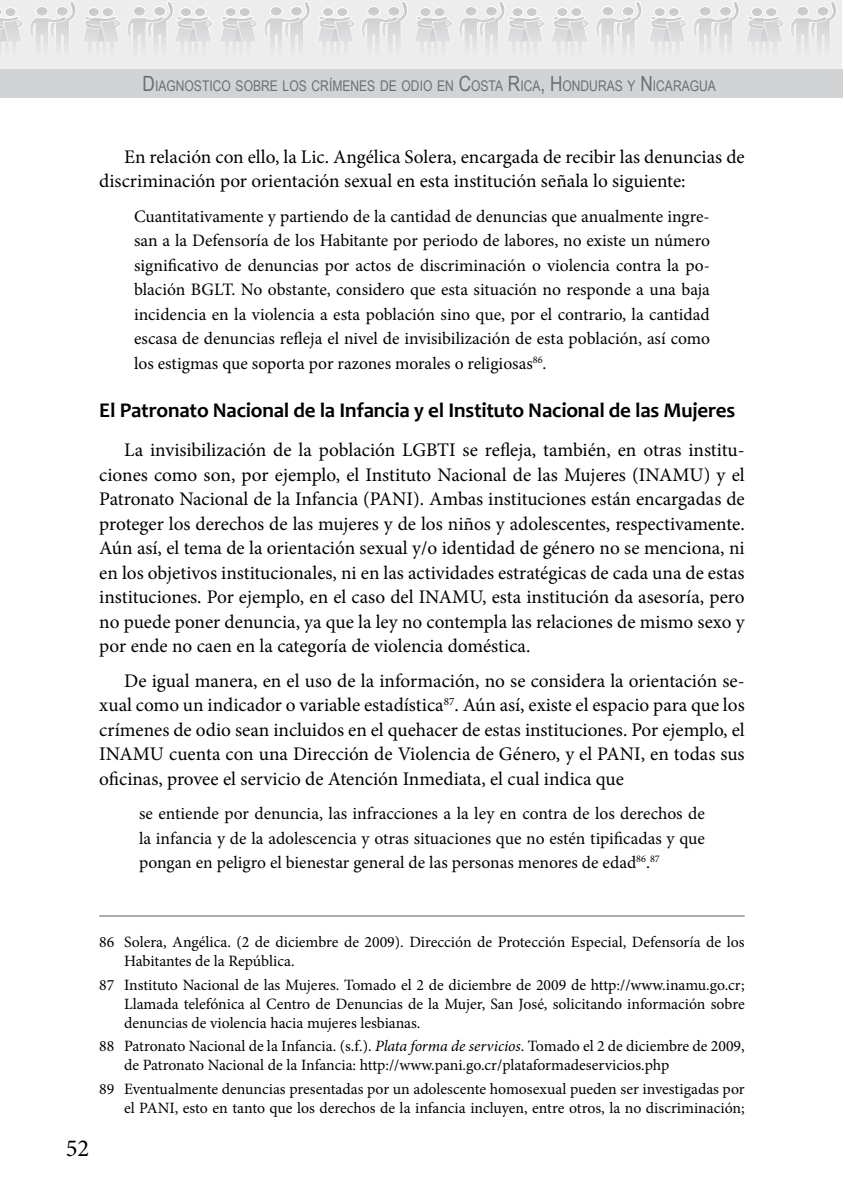
<style>
.page{position:relative;width:844px;height:1191px;background:#fff}
.page>*{position:absolute;margin:0;border:0;box-sizing:border-box;transform-origin:0 0}
.t1{font:24.5px "Minion Pro";color:#000}
.t2{font:700 21px "Candara";letter-spacing:-.01em;color:#000}
.t3{font:19.25px/24.5px "Minion Pro";color:#000;text-align:justify}
.t4{font:17.5px/24.5px "Minion Pro";color:#000;text-align:justify}
.t5{font:15.75px/18.9px "Minion Pro";color:#000}
.t6{font:14.7px "Arial Narrow";color:#6d6e71}
.s1{font-size:21px}
.s2{font-style:italic}
</style>
<div class="page">
<div style="left:0;top:0;width:841px;height:82px;background:#ededee"></div>
<div style="left:0;top:69px;width:841px;height:29px;background:#d1d3d4"></div>
<svg style="left:0;top:1px;width:837px;height:43px"></svg>
<div style="left:512px;top:8px;width:11px;height:9px;background:#c7c8ca;border-radius:50%"></div>
<div style="left:511px;top:7px;width:12px;height:10px;border:1px solid #fff;border-radius:50%"></div>
<div style="left:526px;top:8px;width:11px;height:9px;background:#c7c8ca;border-radius:50%"></div>
<div style="left:525px;top:7px;width:12px;height:10px;border:1px solid #fff;border-radius:50%"></div>
<hr style="left:99px;top:915px;width:645px;height:1px;background:#58595b">
<p class="t6" style="left:143px;top:75px;width:574px"><span class="s1">D</span>IAGNOSTICO SOBRE LOS CRÍMENES DE ODIO EN <span class="s1">C</span>OSTA <span class="s1">R</span>ICA<span class="s1">, H</span>ONDURAS Y <span class="s1">N</span> ICARAGUA</p>
<p class="t3" style="left:99px;top:145px;width:646px;text-indent:25px">En relación con ello, la Lic. Angélica Solera, encargada de recibir las denuncias de discriminación por orientación sexual en esta institución señala lo siguiente:</p>
<p class="t4" style="left:134px;top:204px;width:577px">Cuantitativamente y partiendo de la cantidad de denuncias que anualmente ingre&shy;san a la Defensoría de los Habitante por periodo de labores, no existe un número significativo de denuncias por actos de discriminación o violencia contra la po&shy;blación BGLT. No obstante, considero que esta situación no responde a una baja incidencia en la violencia a esta población sino que, por el contrario, la cantidad escasa de denuncias refleja el nivel de invisibilización de esta población, así como los estigmas que soporta por razones morales o religiosas<sup>86</sup>.</p>
<p class="t2" style="left:99px;top:397px;width:637px">El Patronato Nacional de la Infancia y el Instituto Nacional de las Mujeres</p>
<p class="t3" style="left:99px;top:438px;width:646px;text-indent:25px">La invisibilización de la población LGBTI se refleja, también, en otras institu&shy;ciones como son, por ejemplo, el Instituto Nacional de las Mujeres (INAMU) y el Patronato Nacional de la Infancia (PANI). Ambas instituciones están encargadas de proteger los derechos de las mujeres y de los niños y adolescentes, respectivamente.<br>Aún así, el tema de la orientación sexual y/o identidad de género no se menciona, ni en los objetivos institucionales, ni en las actividades estratégicas de cada una de estas instituciones. Por ejemplo, en el caso del INAMU, esta institución da asesoría, pero no puede poner denuncia, ya que la ley no contempla las relaciones de mismo sexo y por ende no caen en la categoría de violencia doméstica.</p>
<p class="t3" style="left:99px;top:668px;width:646px;text-indent:25px">De igual manera, en el uso de la información, no se considera la orientación se&shy;xual como un indicador o variable estadística<sup>87</sup>. Aún así, existe el espacio para que los crímenes de odio sean incluidos en el quehacer de estas instituciones. Por ejemplo, el INAMU cuenta con una Dirección de Violencia de Género, y el PANI, en todas sus oficinas, provee el servicio de Atención Inmediata, el cual indica que</p>
<p class="t4" style="left:139px;top:801px;width:567px">se entiende por denuncia, las infracciones a la ley en contra de los derechos de la infancia y de la adolescencia y otras situaciones que no estén tipificadas y que pongan en peligro el bienestar general de las personas menores de edad<sup>86</sup>.<sup>87</sup></p>
<p class="t1" style="left:66px;top:1132px;width:25px">52</p>
<p class="t5" style="left:124px;top:932px;width:621px;text-indent:-25px">86 Solera, Angélica. (2 de diciembre de 2009). Dirección de Protección Especial, Defensoría de los<br>Habitantes de la República.</p>
<p class="t5" style="left:124px;top:975px;width:622px;text-align:justify;text-indent:-25px">87 Instituto Nacional de las Mujeres. Tomado el 2 de diciembre de 2009 de http://www.inamu.go.cr; Llamada telefónica al Centro de Denuncias de la Mujer, San José, solicitando información sobre denuncias de violencia hacia mujeres lesbianas.</p>
<p class="t5" style="left:124px;top:1037px;width:622px;text-indent:-25px">88 Patronato Nacional de la Infancia. (s.f.). <span class="s2">Plata forma de servicios</span>. Tomado el 2 de diciembre de 2009, de Patronato Nacional de la Infancia: http://www.pani.go.cr/plataformadeservicios.php</p>
<p class="t5" style="left:99px;top:1079px;width:646px;text-align:right">89 Eventualmente denuncias presentadas por un adolescente homosexual pueden ser investigadas por el PANI, esto en tanto que los derechos de la infancia incluyen, entre otros, la no discriminación;</p>
</div>
